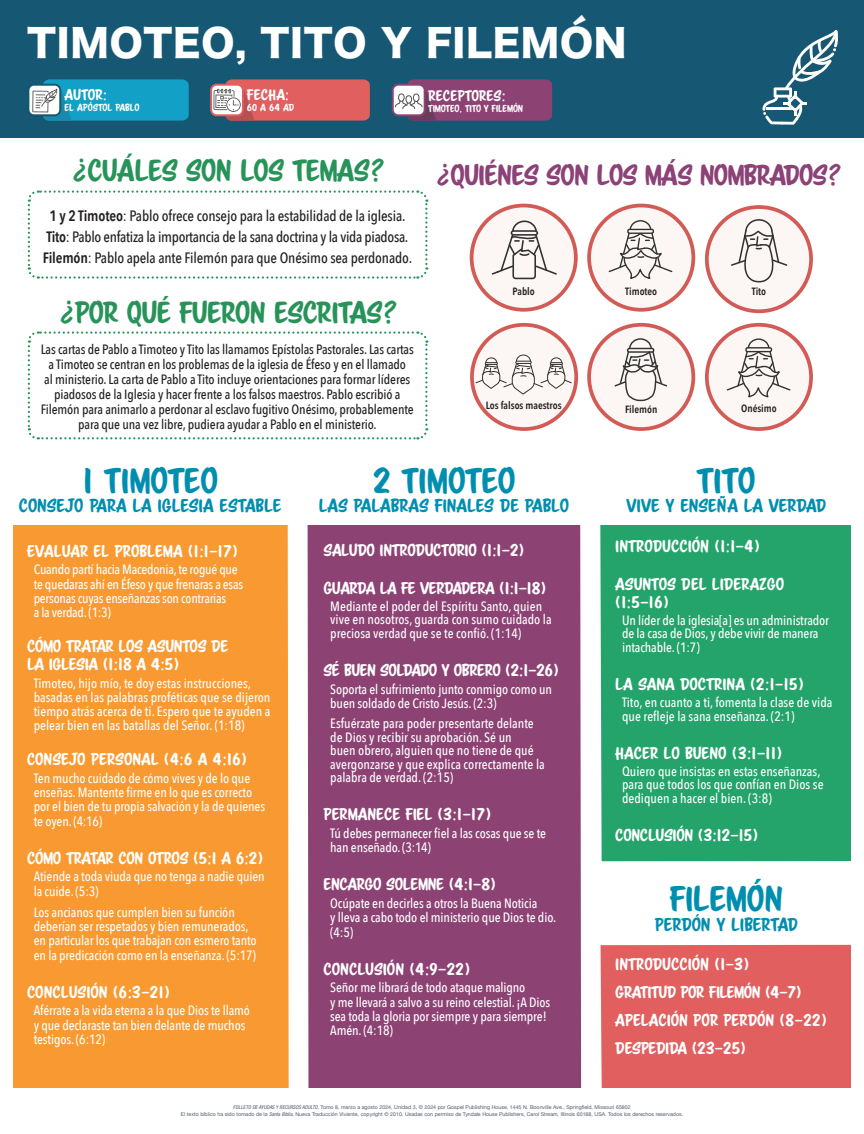
<style>
.page{position:relative;width:864px;height:1134px;background:#fff}
.page>*{position:absolute;margin:0;border:0;box-sizing:border-box;transform-origin:0 0}
.t1{font:37.5px "Hira Kaku Std W8";letter-spacing:.02em;color:#fff}
.t2{font:31.5px "Scriptorama Markdown JF";color:#008eb0}
.t3{font:27px "Scriptorama Markdown JF";letter-spacing:-.02em;color:#289359}
.t4{font:25.5px "Scriptorama Markdown JF";letter-spacing:-.03em;color:#8c4177}
.t5{font:16.5px "Scriptorama Markdown JF";color:#008eb0}
.t6{font:15px/28.1px "Scriptorama Markdown JF";letter-spacing:-.015em;color:#fff}
.t7{font:500 15px/21px "Avenir Next Condensed";letter-spacing:-.01em;color:#231f20;text-align:center}
.t8{font:500 13.5px/14.2px "Avenir Next Condensed";letter-spacing:-.01em;color:#fff}
.t9{font:500 13.5px/15px "Avenir Next Condensed";letter-spacing:-.01em;color:#231f20;text-align:center}
.t10{font:13.5px "Scriptorama Markdown JF";color:#fff}
.t11{font:600 10.5px "Avenir Next Condensed";color:#231f20}
.t12{font:9px "Scriptorama Markdown JF";letter-spacing:-.02em;color:#fff}
.t13{font:9px "Scriptorama Markdown JF";color:#fff}
.t14{font:5.25px/6.3px "Helvetica Neue";color:#515a6b;text-align:center}
.s1{font-weight:600}
.s2{font-family:"Helvetica Neue LT Std";font-style:italic;font-stretch:condensed}
</style>
<div class="page">
<div style="left:0;top:0;width:864px;height:138px;background:#165874"></div>
<div style="left:588px;top:386px;width:263px;height:476px;background:#24a36a"></div>
<div style="left:13px;top:525px;width:276px;height:563px;background:#f89931"></div>
<div style="left:600px;top:944px;width:251px;height:144px;background:#e15f5f"></div>
<div style="left:307px;top:525px;width:274px;height:563px;background:#8d4274"></div>
<svg style="left:210px;top:84px;width:34px;height:32px"></svg>
<svg style="left:212px;top:86px;width:30px;height:28px"></svg>
<div style="left:29px;top:86px;width:30px;height:28px;background:#fff;border-radius:5px"></div>
<svg style="left:392px;top:84px;width:34px;height:32px"></svg>
<div style="left:394px;top:86px;width:30px;height:28px;background:#fff;border-radius:5px"></div>
<div style="left:0;top:397px;width:864px;height:128px;background:#fff"></div>
<svg style="left:32px;top:79px;width:157px;height:42px;background:#2aa1c2"></svg>
<svg style="left:213px;top:79px;width:157px;height:42px;background:#d56d6e"></svg>
<svg style="left:395px;top:79px;width:157px;height:42px;background:#925681"></svg>
<svg style="left:27px;top:331px;width:402px;height:109px"></svg>
<svg style="left:27px;top:190px;width:402px;height:89px"></svg>
<div style="left:472px;top:206px;width:104px;height:104px;background:#fcf7f4;border-radius:50%"></div>
<div style="left:470px;top:204px;width:108px;height:108px;border:4px solid #d35b56;border-radius:50%"></div>
<svg style="left:490px;top:220px;width:68px;height:60px"></svg>
<div style="left:589px;top:206px;width:104px;height:104px;background:#fcf7f4;border-radius:50%"></div>
<div style="left:587px;top:204px;width:108px;height:108px;border:4px solid #d35b56;border-radius:50%"></div>
<div style="left:589px;top:325px;width:104px;height:104px;background:#fcf7f4;border-radius:50%"></div>
<div style="left:587px;top:323px;width:108px;height:108px;border:4px solid #d35b56;border-radius:50%"></div>
<div style="left:472px;top:325px;width:104px;height:104px;background:#fcf7f4;border-radius:50%"></div>
<div style="left:470px;top:323px;width:108px;height:108px;border:4px solid #d35b56;border-radius:50%"></div>
<svg style="left:475px;top:354px;width:97px;height:41px"></svg>
<div style="left:707px;top:207px;width:104px;height:104px;background:#fcf7f4;border-radius:50%"></div>
<div style="left:705px;top:205px;width:108px;height:108px;border:4px solid #d35b56;border-radius:50%"></div>
<div style="left:707px;top:325px;width:104px;height:104px;background:#fcf7f4;border-radius:50%"></div>
<div style="left:705px;top:323px;width:108px;height:108px;border:4px solid #d35b56;border-radius:50%"></div>
<svg style="left:731px;top:218px;width:58px;height:65px"></svg>
<svg style="left:726px;top:338px;width:66px;height:60px"></svg>
<svg style="left:614px;top:338px;width:54px;height:64px"></svg>
<svg style="left:608px;top:219px;width:66px;height:60px"></svg>
<svg style="left:762px;top:30px;width:76px;height:95px"></svg>
<h1 class="t1" style="left:27px;top:22px;width:601px">TIMOTEO, TITO Y FILEMÓN</h1>
<p class="t10" style="left:64px;top:86px;width:44px">AUTOR:</p>
<p class="t13" style="left:64px;top:102px;width:77px">EL APÓSTOL PABLO</p>
<p class="t10" style="left:247px;top:86px;width:44px">FECHA:</p>
<p class="t12" style="left:247px;top:102px;width:49px">60 A 64 AD</p>
<p class="t10" style="left:428px;top:87px;width:79px">RECEPTORES:</p>
<p class="t12" style="left:428px;top:102px;width:96px">TIMOTEO, TITO Y FILEMÓN</p>
<h3 class="t3" style="left:72px;top:153px;width:314px">¿CUÁLES SON LOS TEMAS?</h3>
<h3 class="t4" style="left:436px;top:158px;width:407px">¿QUIÉNES SON LOS MÁS NOMBRADOS?</h3>
<p class="t7" style="left:43px;top:205px;width:371px"><span class="s1">1 y 2 Timoteo</span>: Pablo ofrece consejo para la estabilidad de la iglesia.<br><span class="s1">Tito</span>: Pablo enfatiza la importancia de la sana doctrina y la vida piadosa.<br><span class="s1">Filemón</span>: Pablo apela ante Filemón para que Onésimo sea perdonado.</p>
<h3 class="t3" style="left:59px;top:295px;width:340px">¿POR QUÉ FUERON ESCRITAS?</h3>
<p class="t9" style="left:41px;top:342px;width:375px">Las cartas de Pablo a Timoteo y Tito las llamamos Epístolas Pastorales. Las cartas a Timoteo se centran en los problemas de la iglesia de Éfeso y en el llamado<br>al ministerio. La carta de Pablo a Tito incluye orientaciones para formar líderes piadosos de la Iglesia y hacer frente a los falsos maestros. Pablo escribió a Filemón para animarlo a perdonar al esclavo fugitivo Onésimo, probablemente para que una vez libre, pudiera ayudar a Pablo en el ministerio.</p>
<p class="t11" style="left:513px;top:282px;width:24px">Pablo</p>
<p class="t11" style="left:625px;top:282px;width:33px">Timoteo</p>
<p class="t11" style="left:486px;top:396px;width:77px">Los falsos maestros</p>
<p class="t11" style="left:625px;top:400px;width:34px">Filemón</p>
<p class="t11" style="left:752px;top:282px;width:16px">Tito</p>
<p class="t11" style="left:741px;top:399px;width:37px">Onésimo</p>
<h2 class="t2" style="left:82px;top:460px;width:138px">1 TIMOTEO</h2>
<p class="t5" style="left:19px;top:495px;width:264px">CONSEJO PARA LA IGLESIA ESTABLE</p>
<p class="t6" style="left:27px;top:537px;width:213px">EVALUAR EL PROBLEMA (1:1–17)</p>
<p class="t8" style="left:34px;top:562px;width:211px">Cuando partí hacia Macedonia, te rogué que te quedaras ahí en Éfeso y que frenaras a esas personas cuyas enseñanzas son contrarias<br>a la verdad. (1:3)</p>
<p class="t6" style="left:27px;top:637px;width:203px;line-height:18px">CÓMO TRATAR LOS ASUNTOS DE<br>LA IGLESIA (1:18 A 4:5)</p>
<p class="t8" style="left:34px;top:676px;width:238px">Timoteo, hijo mío, te doy estas instrucciones, basadas en las palabras proféticas que se dijeron tiempo atrás acerca de ti. Espero que te ayuden a pelear bien en las batallas del Señor. (1:18)</p>
<p class="t6" style="left:27px;top:745px;width:222px">CONSEJO PERSONAL (4:6 A 4:16)</p>
<p class="t8" style="left:34px;top:771px;width:233px">Ten mucho cuidado de cómo vives y de lo que enseñas. Mantente firme en lo que es correcto por el bien de tu propia salvación y la de quienes te oyen. (4:16)</p>
<p class="t6" style="left:27px;top:844px;width:238px">CÓMO TRATAR CON OTROS (5:1 A 6:2)</p>
<p class="t8" style="left:34px;top:870px;width:232px">Atiende a toda viuda que no tenga a nadie quien la cuide. (5:3)</p>
<p class="t8" style="left:34px;top:905px;width:224px">Los ancianos que cumplen bien su función deberían ser respetados y bien remunerados, en particular los que trabajan con esmero tanto en la predicación como en la enseñanza. (5:17)</p>
<p class="t6" style="left:27px;top:978px;width:145px">CONCLUSIÓN (6:3–21)</p>
<p class="t8" style="left:34px;top:1003px;width:218px">Aférrate a la vida eterna a la que Dios te llamó y que declaraste tan bien delante de muchos testigos. (6:12)</p>
<h2 class="t2" style="left:372px;top:460px;width:145px">2 TIMOTEO</h2>
<p class="t5" style="left:319px;top:495px;width:252px">LAS PALABRAS FINALES DE PABLO</p>
<p class="t6" style="left:324px;top:536px;width:203px">SALUDO INTRODUCTORIO (1:1–2)</p>
<p class="t6" style="left:324px;top:574px;width:225px">GUARDA LA FE VERDADERA (1:1–18)</p>
<p class="t8" style="left:330px;top:599px;width:223px;line-height:13.5px">Mediante el poder del Espíritu Santo, quien vive en nosotros, guarda con sumo cuidado la preciosa verdad que se te confió. (1:14)</p>
<p class="t6" style="left:324px;top:656px;width:237px">SÉ BUEN SOLDADO Y OBRERO (2:1–26)</p>
<p class="t8" style="left:330px;top:682px;width:223px">Soporta el sufrimiento junto conmigo como un buen soldado de Cristo Jesús. (2:3)</p>
<p class="t8" style="left:330px;top:716px;width:216px;line-height:13.5px">Esfuérzate para poder presentarte delante de Dios y recibir su aprobación. Sé un<br>buen obrero, alguien que no tiene de qué avergonzarse y que explica correctamente la palabra de verdad. (2:15)</p>
<p class="t6" style="left:324px;top:800px;width:169px">PERMANECE FIEL (3:1–17)</p>
<p class="t8" style="left:330px;top:826px;width:217px">Tú debes permanecer fiel a las cosas que se te han enseñado. (3:14)</p>
<p class="t6" style="left:324px;top:870px;width:174px">ENCARGO SOLEMNE (4:1–8)</p>
<p class="t8" style="left:330px;top:896px;width:227px">Ocúpate en decirles a otros la Buena Noticia<br>y lleva a cabo todo el ministerio que Dios te dio. (4:5)</p>
<p class="t6" style="left:324px;top:955px;width:149px">CONCLUSIÓN (4:9–22)</p>
<p class="t8" style="left:330px;top:980px;width:222px">Señor me librará de todo ataque maligno<br>y me llevará a salvo a su reino celestial. ¡A Dios sea toda la gloria por siempre y para siempre!<br>Amén. (4:18)</p>
<h2 class="t2" style="left:697px;top:460px;width:60px">TITO</h2>
<p class="t5" style="left:626px;top:495px;width:201px">VIVE Y ENSEÑA LA VERDAD</p>
<p class="t6" style="left:615px;top:532px;width:146px">INTRODUCCIÓN (1:1–4)</p>
<p class="t6" style="left:615px;top:575px;width:170px;line-height:18px">ASUNTOS DEL LIDERAZGO (1:5–16)</p>
<p class="t8" style="left:622px;top:613px;width:208px;line-height:13.5px">Un líder de la iglesia[a] es un administrador de la casa de Dios, y debe vivir de manera intachable. (1:7)</p>
<p class="t6" style="left:615px;top:670px;width:190px">LA SANA DOCTRINA (2:1–15)</p>
<p class="t8" style="left:622px;top:695px;width:212px;line-height:13.5px">Tito, en cuanto a ti, fomenta la clase de vida que refleje la sana enseñanza. (2:1)</p>
<p class="t6" style="left:615px;top:739px;width:169px">HACER LO BUENO (3:1–11)</p>
<p class="t8" style="left:622px;top:764px;width:203px;line-height:13.5px">Quiero que insistas en estas enseñanzas, para que todos los que confían en Dios se dediquen a hacer el bien. (3:8)</p>
<p class="t6" style="left:615px;top:821px;width:145px">CONCLUSIÓN (3:12–15)</p>
<h2 class="t2" style="left:669px;top:878px;width:115px">FILEMÓN</h2>
<p class="t5" style="left:655px;top:913px;width:144px">PERDÓN Y LIBERTAD</p>
<p class="t6" style="left:615px;top:950px;width:213px">INTRODUCCIÓN (1–3)<br>GRATITUD POR FILEMÓN (4–7)<br>APELACIÓN POR PERDÓN (8–22)<br>DESPEDIDA (23–25)</p>
<p class="t14" style="left:181px;top:1105px;width:504px"><span class="s2">FOLLETO DE AYUDAS Y RECURSOS ADULTO,</span> Tomo 8, marzo a agosto 2024, Unidad 3, © 2024 por Gospel Publishing House, 1445 N. Boonville Ave., Springfield, Missouri 65802<br>El texto bíblico ha sido tomado de la <span class="s2">Santa Biblia</span>, Nueva Traducción Viviente, copyright © 2010. Usadas con permiso de Tyndale House Publishers, Carol Stream, Illinois 60188, USA. Todos los derechos reservados.</p>
</div>
